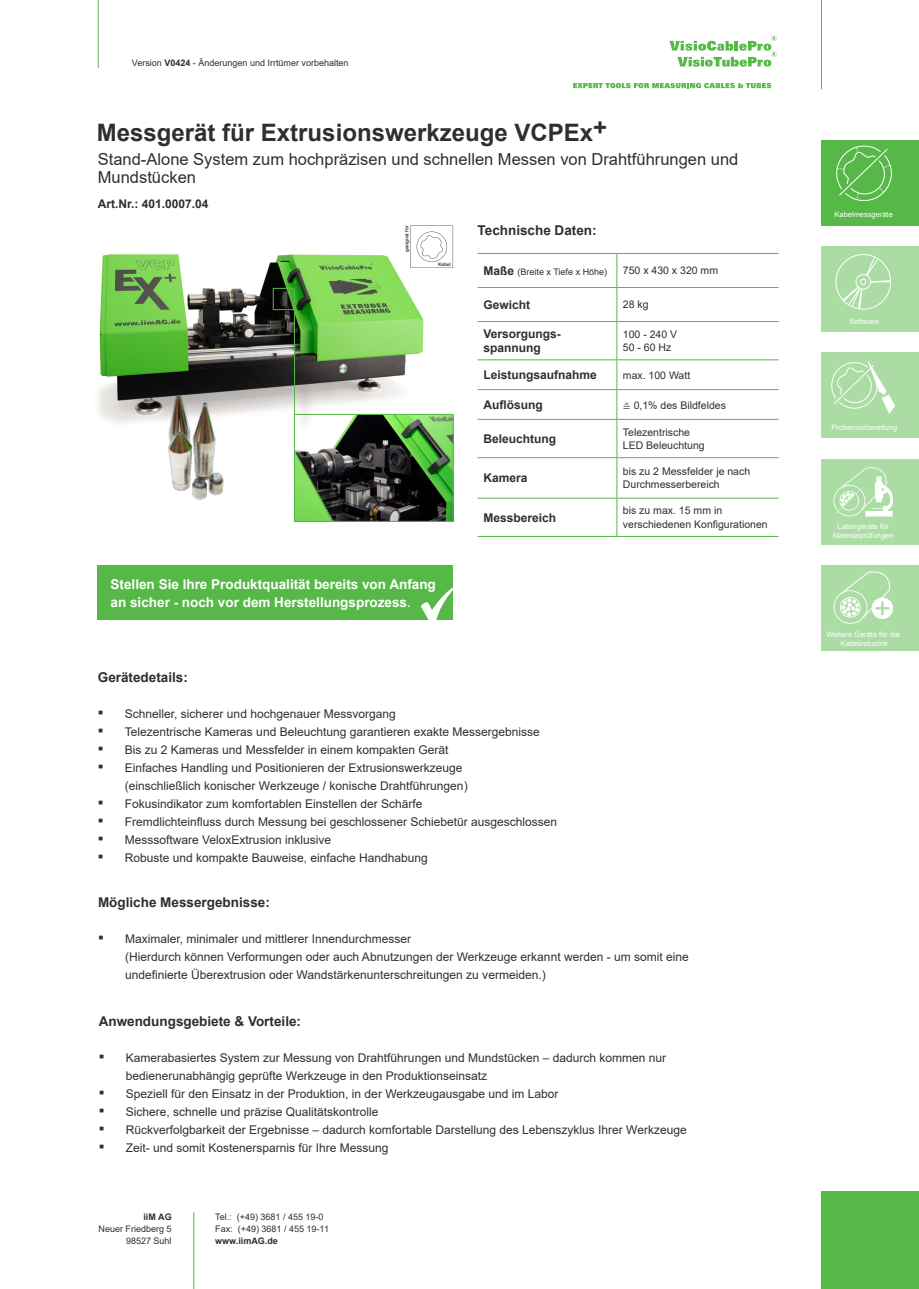
<style>
.page{position:relative;width:919px;height:1289px;background:#fff}
.page>*{position:absolute;margin:0;border:0;box-sizing:border-box;transform-origin:0 0}
.Produktüberschrift{font:700 24px "Arial";color:#2f2f32}
.t1{font:16.5px/18px "Arial";color:#2f2f32}
.t2{font:700 13.5px/18px "Arial";color:#fff}
.Überschrift_Stichpunkte{font:700 13.5px "Arial";color:#2f2f32}
.t3{font:12px/18px "Arial";color:#2f2f32}
.t4{font:700 12px/14.4px "Arial";color:#2f2f32}
.t5{font:10.5px/13.5px "Arial";color:#2f2f32}
.t6{font:9px/12px "Arial";color:#2f2f32;text-align:right}
.t7{font:700 9px "Arial";color:#2f2f32}
.t8{font:7.5px/9px "Arial";color:#fff;text-align:center}
.t9{font:700 4.65px "Arial";color:#3e3e3f}
.s1{font-weight:700}
.s2{font-weight:400;font-style:italic;font-size:15px}
.s3{font-weight:700;font-size:12px}
.s4{font-family:"Cambria"}
.s5{font-size:16.5px}
</style>
<div class="page">
<hr style="left:98px;top:0;width:1px;height:68px;background:#56b947">
<hr style="left:821px;top:0;width:1px;height:89px;background:#56b947">
<div style="left:821px;top:1191px;width:97px;height:97px;background:#56b947"></div>
<hr style="left:193px;top:1212px;width:1px;height:76px;background:#56b947">
<div style="left:821px;top:140px;width:97px;height:85px;background:#56b947"></div>
<div style="left:821px;top:246px;width:97px;height:85px;background:#aadca3"></div>
<div style="left:821px;top:353px;width:97px;height:85px;background:#aadca3"></div>
<div style="left:821px;top:459px;width:97px;height:85px;background:#aadca3"></div>
<div style="left:821px;top:566px;width:97px;height:85px;background:#aadca3"></div>
<svg style="left:573px;top:83px;width:198px;height:5px"></svg>
<svg style="left:669px;top:36px;width:107px;height:31px"></svg>
<svg style="left:836px;top:146px;width:55px;height:55px"></svg>
<svg style="left:842px;top:256px;width:48px;height:53px"></svg>
<svg style="left:831px;top:361px;width:64px;height:53px"></svg>
<svg style="left:833px;top:467px;width:60px;height:49px"></svg>
<svg style="left:833px;top:571px;width:60px;height:53px"></svg>
<hr style="left:477px;top:253px;width:140px;height:1px;background:#56b947">
<hr style="left:617px;top:253px;width:161px;height:1px;background:#56b947">
<hr style="left:616px;top:254px;width:1px;height:33px;background:#56b947">
<hr style="left:477px;top:287px;width:140px;height:1px;background:#56b947">
<hr style="left:617px;top:287px;width:161px;height:1px;background:#56b947">
<hr style="left:616px;top:288px;width:1px;height:33px;background:#56b947">
<hr style="left:477px;top:321px;width:140px;height:1px;background:#56b947">
<hr style="left:617px;top:321px;width:161px;height:1px;background:#56b947">
<hr style="left:616px;top:322px;width:1px;height:37px;background:#56b947">
<hr style="left:477px;top:359px;width:140px;height:1px;background:#56b947">
<hr style="left:617px;top:359px;width:161px;height:1px;background:#56b947">
<hr style="left:477px;top:389px;width:140px;height:1px;background:#56b947">
<hr style="left:617px;top:389px;width:161px;height:1px;background:#56b947">
<svg style="left:616px;top:360px;width:1px;height:59px"></svg>
<hr style="left:477px;top:419px;width:140px;height:1px;background:#56b947">
<hr style="left:617px;top:419px;width:161px;height:1px;background:#56b947">
<hr style="left:616px;top:420px;width:1px;height:37px;background:#56b947">
<hr style="left:477px;top:457px;width:140px;height:1px;background:#56b947">
<hr style="left:617px;top:457px;width:161px;height:1px;background:#56b947">
<hr style="left:616px;top:458px;width:1px;height:40px;background:#56b947">
<hr style="left:477px;top:498px;width:140px;height:1px;background:#56b947">
<hr style="left:617px;top:498px;width:161px;height:1px;background:#56b947">
<hr style="left:616px;top:498px;width:1px;height:38px;background:#56b947">
<hr style="left:477px;top:536px;width:140px;height:1px;background:#56b947">
<hr style="left:617px;top:536px;width:161px;height:1px;background:#56b947">
<div style="left:98px;top:566px;width:355px;height:54px;background:#56b947"></div>
<svg style="left:420px;top:587px;width:33px;height:33px"></svg>
<img style="left:97px;top:254px;width:333px;height:165px">
<img style="left:105px;top:385px;width:191px;height:115px">
<img style="left:296px;top:416px;width:155px;height:103px">
<div style="left:294px;top:414px;width:159px;height:107px;border:1px solid #56b947"></div>
<div style="left:275px;top:290px;width:38px;height:38px;background:#231f20;opacity:.75"></div>
<div style="left:273px;top:288px;width:22px;height:22px;border:1px solid #56b947"></div>
<div style="left:296px;top:314px;width:18px;height:117px;background:#231f20;opacity:.75"></div>
<hr style="left:294px;top:310px;width:1px;height:104px;background:#56b947">
<svg style="left:410px;top:225px;width:43px;height:43px"></svg>
<p class="t6" style="left:132px;top:57px;width:218px">Version <span class="s1">V0424</span> - Änderungen und Irrtümer vorbehalten</p>
<p class="Produktüberschrift" style="left:97px;top:115px;width:512px">Messgerät für Extrusionswerkzeuge VCPEx+</p>
<p class="t1" style="left:98px;top:150px;width:642px">Stand-Alone System zum hochpräzisen und schnellen Messen von Drahtführungen und<br>Mundstücken</p>
<p class="t4" style="left:98px;top:196px;width:112px">Art.Nr.: 401.0007.04</p>
<p class="t9" style="left:403px;top:252px;width:28px;rotate:-90deg">geeignet für</p>
<p class="t9" style="left:438px;top:261px;width:14px">Kabel</p>
<p class="t2" style="left:111px;top:575px;width:327px">Stellen Sie Ihre Produktqualität bereits von Anfang an sicher - noch vor dem Herstellungsprozess<span class="s2">.</span></p>
<p class="Überschrift_Stichpunkte" style="left:477px;top:221px;width:121px">Technische Daten:</p>
<p class="t6" style="left:483px;top:266px;width:125px"><span class="s3">Maße</span> (Breite x Tiefe x Höhe)</p>
<p class="t5" style="left:623px;top:264px;width:97px">750 x 430 x 320 mm</p>
<p class="t4" style="left:483px;top:297px;width:48px">Gewicht</p>
<p class="t5" style="left:623px;top:298px;width:27px">28 kg</p>
<p class="t4" style="left:483px;top:326px;width:79px">Versorgungs&shy;spannung</p>
<p class="t5" style="left:623px;top:327px;width:56px">100 - 240 V</p>
<p class="t5" style="left:623px;top:341px;width:50px">50 - 60 Hz</p>
<p class="t4" style="left:483px;top:368px;width:115px">Leistungsaufnahme</p>
<p class="t5" style="left:623px;top:368px;width:69px">max. 100 Watt</p>
<p class="t4" style="left:483px;top:397px;width:61px">Auflösung</p>
<p class="t5" style="left:623px;top:398px;width:104px"><span class="s4">≙</span> 0,1% des Bildfeldes</p>
<p class="t4" style="left:483px;top:431px;width:74px">Beleuchtung</p>
<p class="t5" style="left:623px;top:425px;width:69px">Telezentrische</p>
<p class="t5" style="left:623px;top:438px;width:83px">LED Beleuchtung</p>
<p class="t4" style="left:483px;top:471px;width:46px">Kamera</p>
<p class="t5" style="left:623px;top:464px;width:129px">bis zu 2 Messfelder je nach<br>Durchmesserbereich</p>
<p class="t4" style="left:483px;top:510px;width:74px">Messbereich</p>
<p class="t5" style="left:623px;top:504px;width:146px">bis zu max. 15 mm in verschiedenen Konfigurationen</p>
<p class="Überschrift_Stichpunkte" style="left:98px;top:667px;width:92px">Gerätedetails:</p>
<p class="t3" style="left:98px;top:704px;width:299px"><span class="s5">▪</span> Schneller, sicherer und hochgenauer Messvorgang</p>
<p class="t3" style="left:98px;top:722px;width:443px"><span class="s5">▪</span> Telezentrische Kameras und Beleuchtung garantieren exakte Messergebnisse</p>
<p class="t3" style="left:98px;top:740px;width:352px"><span class="s5">▪</span> Bis zu 2 Kameras und Messfelder in einem kompakten Gerät</p>
<p class="t3" style="left:125px;top:758px;width:344px;text-indent:-27px"><span class="s5">▪</span> Einfaches Handling und Positionieren der Extrusionswerkzeuge (einschließlich konischer Werkzeuge / konische Drahtführungen)</p>
<p class="t3" style="left:98px;top:794px;width:326px"><span class="s5">▪</span> Fokusindikator zum komfortablen Einstellen der Schärfe</p>
<p class="t3" style="left:98px;top:812px;width:461px"><span class="s5">▪</span> Fremdlichteinfluss durch Messung bei geschlossener Schiebetür ausgeschlossen</p>
<p class="t3" style="left:98px;top:830px;width:235px"><span class="s5">▪</span> Messsoftware VeloxExtrusion inklusive</p>
<p class="t3" style="left:98px;top:848px;width:331px"><span class="s5">▪</span> Robuste und kompakte Bauweise, einfache Handhabung</p>
<p class="Überschrift_Stichpunkte" style="left:98px;top:892px;width:173px">Mögliche Messergebnisse:</p>
<p class="t3" style="left:125px;top:929px;width:565px;text-indent:-27px"><span class="s5">▪</span> Maximaler, minimaler und mittlerer Innendurchmesser<br>(Hierdurch können Verformungen oder auch Abnutzungen der Werkzeuge erkannt werden - um somit eine undefinierte Überextrusion oder Wandstärkenunterschreitungen zu vermeiden.)</p>
<p class="Überschrift_Stichpunkte" style="left:99px;top:1011px;width:204px">Anwendungsgebiete &amp; Vorteile:</p>
<p class="t3" style="left:126px;top:1048px;width:542px;text-indent:-27px"><span class="s5">▪</span> Kamerabasiertes System zur Messung von Drahtführungen und Mundstücken – dadurch kommen nur bedienerunabhängig geprüfte Werkzeuge in den Produktionseinsatz</p>
<p class="t3" style="left:99px;top:1084px;width:461px"><span class="s5">▪</span> Speziell für den Einsatz in der Produktion, in der Werkzeugausgabe und im Labor</p>
<p class="t3" style="left:99px;top:1102px;width:281px"><span class="s5">▪</span> Sichere, schnelle und präzise Qualitätskontrolle</p>
<p class="t3" style="left:99px;top:1120px;width:589px"><span class="s5">▪</span> Rückverfolgbarkeit der Ergebnisse – dadurch komfortable Darstellung des Lebenszyklus Ihrer Werkzeuge</p>
<p class="t3" style="left:99px;top:1138px;width:291px"><span class="s5">▪</span> Zeit- und somit Kostenersparnis für Ihre Messung</p>
<p class="t7" style="left:143px;top:1210px;width:30px">iiM AG</p>
<p class="t6" style="left:99px;top:1222px;width:75px">Neuer Friedberg 5<br>98527 Suhl</p>
<p class="t6" style="left:215px;top:1210px;width:115px;text-align:left">Tel.: (+49) 3681 / 455 19-0<br>Fax: (+49) 3681 / 455 19-11</p>
<p class="t7" style="left:215px;top:1234px;width:64px">www.iimAG.de</p>
<p class="t8" style="left:834px;top:210px;width:60px">Kabelmessgeräte</p>
<p class="t8" style="left:849px;top:317px;width:31px">Software</p>
<p class="t8" style="left:831px;top:423px;width:67px">Probenvorbereitung</p>
<p class="t8" style="left:833px;top:521px;width:62px">Laborgeräte für<br>Materialprüfungen</p>
<p class="t8" style="left:826px;top:629px;width:75px">Weitere Geräte für die<br>Kabelindustrie</p>
</div>
